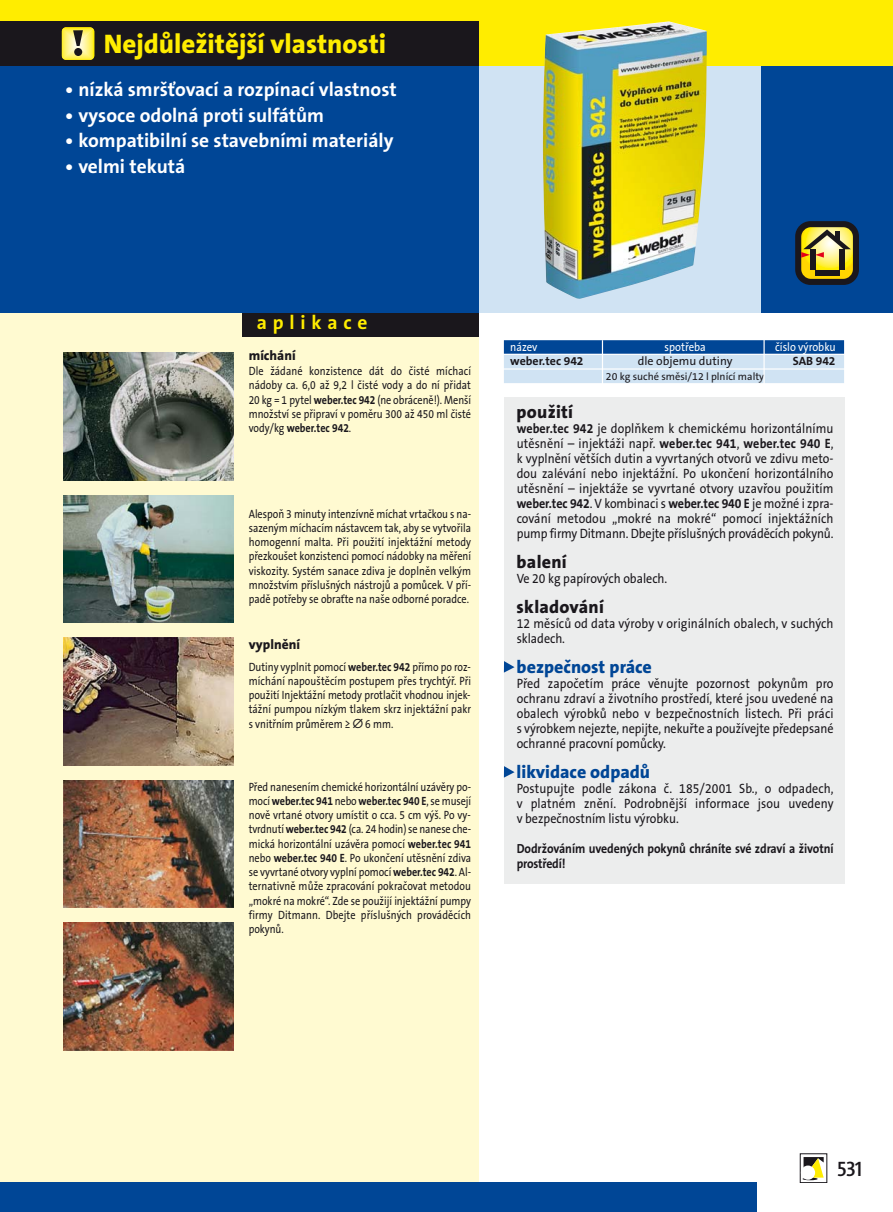
<style>
.page{position:relative;width:893px;height:1212px;background:#fff}
.page>*{position:absolute;margin:0;border:0;box-sizing:border-box;transform-origin:0 0}
.t1{font:800 27px "The Sans CE B8";color:#ffed00}
.t2{font:600 21px "The Sans Cd CELF";color:#1a171c;scale:1.05 1}
.t3{font:700 19.5px "The Sans CE B7";color:#fff}
.t4{font:700 19.5px "The Sans CE B7";letter-spacing:.3em;color:#ffed00}
.t5{font:800 18px "The Sans CE B8";color:#004696}
.t6{font:800 18px "The Sans CE B8";letter-spacing:.015em;color:#1a171c}
.t7{font:13.5px/15px "The Sans CE B5 Plain";color:#1a171c;text-align:justify;scale:.9 1}
.t8{font:800 13.5px "The Sans CE B8";color:#1a171c}
.t9{font:700 13.2px/15px "The Sans CE B7";letter-spacing:-.005em;color:#1a171c;scale:.9 1}
.t10{font:12px/14.2px "The Sans CE B5 Plain";color:#1a171c;text-align:justify;scale:.85 1}
.t11{font:12px "The Sans CE B5 Plain";color:#fff;scale:.9 1}
.t12{font:700 12px "The Sans CE B7";color:#1a171c}
.t13{font:12px "The Sans CE B5 Plain";color:#1a171c}
.t14{font:10.5px "The Sans CE B5 Plain";color:#1a171c}
.s1{font-family:"The Sans CE B7";font-weight:700}
.s2{font-family:"Futura CE"}
</style>
<div class="page">
<div style="left:478px;top:66px;width:283px;height:247px;background:#d0e3f3"></div>
<div style="left:761px;top:66px;width:132px;height:247px;background:#004696"></div>
<div style="left:0;top:313px;width:478px;height:899px;background:#fffad1"></div>
<div style="left:0;top:1182px;width:757px;height:30px;background:#004696"></div>
<div style="left:0;top:0;width:893px;height:66px;background:#ffed00"></div>
<div style="left:0;top:21px;width:478px;height:45px;background:#1a171c"></div>
<svg style="left:62px;top:27px;width:32px;height:33px"></svg>
<div style="left:242px;top:313px;width:236px;height:24px;background:#1a171c"></div>
<div style="left:0;top:66px;width:479px;height:247px;background:#004696"></div>
<img style="left:64px;top:353px;width:170px;height:127px">
<img style="left:64px;top:495px;width:170px;height:128px">
<img style="left:64px;top:638px;width:170px;height:127px">
<img style="left:64px;top:923px;width:170px;height:127px">
<img style="left:64px;top:780px;width:170px;height:128px">
<div style="left:795px;top:221px;width:64px;height:64px;background:#1a171c;border-radius:15px"></div>
<svg style="left:801px;top:227px;width:52px;height:52px"></svg>
<div style="left:810px;top:249px;width:5px;height:21px;background:#1a171c"></div>
<div style="left:839px;top:249px;width:5px;height:21px;background:#1a171c"></div>
<div style="left:815px;top:270px;width:24px;height:5px;background:#1a171c"></div>
<svg style="left:801px;top:229px;width:50px;height:29px"></svg>
<svg style="left:73px;top:30px;width:10px;height:16px"></svg>
<div style="left:74px;top:48px;width:8px;height:8px;background:#1a171c;border-radius:50%"></div>
<svg style="left:802px;top:1177px;width:22px;height:4px"></svg>
<div style="left:800px;top:1153px;width:27px;height:30px;border:1px solid #1a171c"></div>
<svg style="left:803px;top:1157px;width:21px;height:20px"></svg>
<hr style="left:802px;top:1177px;width:16px;height:3px;background:#1a171c;border-radius:50%">
<div style="left:801px;top:1165px;width:14px;height:15px;background:#fff;border-radius:50%"></div>
<img style="left:543px;top:21px;width:164px;height:278px">
<div style="left:504px;top:340px;width:340px;height:14px;background:#004696"></div>
<div style="left:504px;top:355px;width:340px;height:13px;background:#d0e3f3"></div>
<div style="left:504px;top:370px;width:340px;height:13px;background:#d0e3f3"></div>
<hr style="left:602px;top:340px;width:1px;height:51px;background:#fff">
<div style="left:504px;top:397px;width:340px;height:486px;background:#eceded"></div>
<svg style="left:504px;top:661px;width:11px;height:12px"></svg>
<svg style="left:504px;top:766px;width:11px;height:12px"></svg>
<hr style="left:763px;top:339px;width:2px;height:51px;background:#fff">
<p class="t1" style="left:104px;top:33px;width:284px">Nejdůležitější vlastnosti</p>
<p class="t3" style="left:65px;top:82px;width:333px">• nízká smršťovací a rozpínací vlastnost</p>
<p class="t3" style="left:65px;top:107px;width:260px">• vysoce odolná proti sulfátům</p>
<p class="t3" style="left:65px;top:133px;width:330px">• kompatibilní se stavebními materiály</p>
<p class="t3" style="left:65px;top:158px;width:122px">• velmi tekutá</p>
<p class="t4" style="left:257px;top:315px;width:112px">aplikace</p>
<p class="t10" style="left:249px;top:365px;width:263px">Dle žádané konzistence dát do čisté míchací nádoby ca. 6,0 až 9,2 l čisté vody a do ní přidat 20 kg = 1 pytel <span class="s1">weber.tec 942</span> (ne obráceně!). Menší množství se připraví v poměru 300 až 450 ml čisté vody/kg <span class="s1">weber.tec 942</span>.</p>
<p class="t8" style="left:249px;top:351px;width:48px">míchání</p>
<p class="t10" style="left:249px;top:508px;width:263px">Alespoň 3 minuty intenzívně míchat vrtačkou s na&shy;sazeným míchacím nástavcem tak, aby se vytvořila homogenní malta. Při použití injektážní metody přezkoušet konzistenci pomocí nádobky na měření viskozity. Systém sanace zdiva je doplněn velkým množstvím příslušných nástrojů a pomůcek. V pří&shy;padě potřeby se obraťte na naše odborné poradce.</p>
<p class="t8" style="left:249px;top:639px;width:53px">vyplnění</p>
<p class="t10" style="left:249px;top:661px;width:263px">Dutiny vyplnit pomocí <span class="s1">weber.tec 942</span> přímo po roz&shy;míchání napouštěcím postupem přes trychtýř. Při použití Injektážní metody protlačit vhodnou injek&shy;tážní pumpou nízkým tlakem skrz injektážní pakr s vnitřním průměrem ≥ <span class="s2">Ø</span> 6 mm.</p>
<p class="t10" style="left:249px;top:781px;width:263px">Před nanesením chemické horizontální uzávěry po&shy;mocí <span class="s1">weber.tec 941</span> nebo <span class="s1">weber.tec 940 E</span>, se musejí nově vrtané otvory umístit o cca. 5 cm výš. Po vy&shy;tvrdnutí <span class="s1">weber.tec 942</span> (ca. 24 hodin) se nanese che&shy;mická horizontální uzávěra pomocí <span class="s1">weber.tec 941 </span>nebo <span class="s1">weber.tec 940 E</span>. Po ukončení utěsnění zdiva se vyvrtané otvory vyplní pomocí <span class="s1">weber.tec 942</span>. Al&shy;ternativně může zpracování pokračovat metodou „mokré na mokré“. Zde se použijí injektážní pumpy firmy Ditmann. Dbejte příslušných prováděcích pokynů.</p>
<p class="t11" style="left:510px;top:342px;width:32px">název</p>
<p class="t11" style="left:664px;top:342px;width:47px">spotřeba</p>
<p class="t11" style="left:775px;top:342px;width:69px">číslo výrobku</p>
<p class="t12" style="left:510px;top:356px;width:75px">weber.tec 942</p>
<p class="t13" style="left:638px;top:356px;width:96px">dle objemu dutiny</p>
<p class="t12" style="left:793px;top:356px;width:44px">SAB 942</p>
<p class="t14" style="left:606px;top:372px;width:160px">20 kg suché směsi/12 l plnící malty</p>
<p class="t6" style="left:517px;top:404px;width:58px">použití</p>
<p class="t7" style="left:517px;top:422px;width:354px"><span class="s1">weber.tec 942</span> je doplňkem k chemickému horizontálnímu utěsnění – injektáži např. <span class="s1">weber.tec 941</span>, <span class="s1">weber.tec 940 E</span>, k vyplnění větších dutin a vyvrtaných otvorů ve zdivu meto&shy;dou zalévání nebo injektážní. Po ukončení horizontálního utěsnění – injektáže se vyvrtané otvory uzavřou použitím <span class="s1">weber.tec 942</span>. V kombinaci s <span class="s1">weber.tec 940 E</span> je možné i zpra&shy;cování metodou „mokré na mokré“ pomocí injektážních pump firmy Ditmann. Dbejte příslušných prováděcích pokynů.</p>
<p class="t6" style="left:517px;top:554px;width:52px">balení</p>
<p class="t7" style="left:517px;top:572px;width:169px">Ve 20 kg papírových obalech.</p>
<p class="t6" style="left:517px;top:599px;width:89px">skladování</p>
<p class="t7" style="left:517px;top:617px;width:354px">12 měsíců od data výroby v originálních obalech, v suchých skladech.</p>
<p class="t5" style="left:517px;top:659px;width:137px">bezpečnost práce</p>
<p class="t7" style="left:517px;top:677px;width:354px">Před započetím práce věnujte pozornost pokynům pro ochranu zdraví a životního prostředí, které jsou uvedené na obalech výrobků nebo v bezpečnostních listech. Při práci s výrobkem nejezte, nepijte, nekuřte a používejte předepsané ochranné pracovní pomůcky.</p>
<p class="t5" style="left:517px;top:764px;width:135px">likvidace odpadů</p>
<p class="t7" style="left:517px;top:782px;width:354px">Postupujte podle zákona č. 185/2001 Sb., o odpadech, v platném znění. Podrobnější informace jsou uvedeny v bezpeč nostním listu výrobku.</p>
<p class="t9" style="left:517px;top:842px;width:354px">Dodržováním uvedených pokynů chráníte své zdraví a životní prostředí!</p>
<p class="t2" style="left:837px;top:1161px;width:25px">531</p>
</div>
